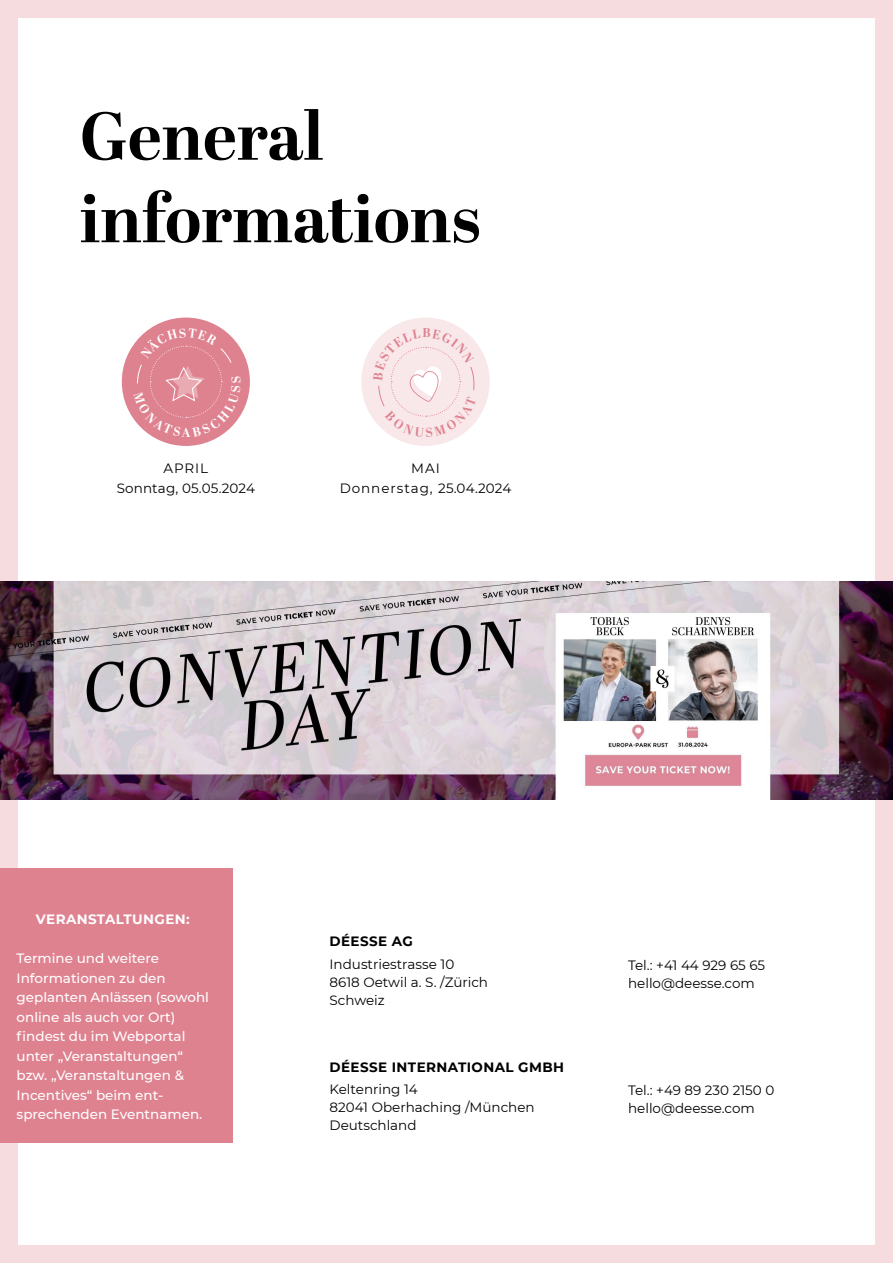
<style>
.page{position:relative;width:893px;height:1263px;background:#fff}
.page>*{position:absolute;margin:0;border:0;box-sizing:border-box;transform-origin:0 0}
.t1{font:700 67.5px/82.5px "Abril Display";color:#000}
.t2{font:13.5px/18px "Montserrat";color:#000}
.t3{font:500 13.5px/19.5px "Montserrat";color:#fff}
.t4{font:700 13.5px "Montserrat";letter-spacing:.03em;color:#000}
.t5{font:13.5px/20.4px "Montserrat";letter-spacing:.07em;color:#000;text-align:center}
.t6{font:700 13.5px "Montserrat";letter-spacing:.03em;color:#fff}
.t7{font:700 12.75px "Abril Display";color:#fff}
</style>
<div class="page">
<div style="left:0;top:0;width:893px;height:1263px;border:18px solid #f6dcde"></div>
<div style="left:361px;top:318px;width:129px;height:128px;background:#f9e8ea;border-radius:50%"></div>
<div style="left:122px;top:318px;width:128px;height:128px;background:#df8290;border-radius:50%"></div>
<img style="left:0;top:582px;width:893px;height:217px">
<div style="left:0;top:869px;width:232px;height:274px;background:#df8290"></div>
<svg style="left:368px;top:329px;width:111px;height:105px"></svg>
<svg style="left:129px;top:327px;width:113px;height:112px"></svg>
<h1 class="t1" style="left:80px;top:99px;width:402px">General informations</h1>
<p class="t7" style="left:182px;top:424px;width:10px">A</p>
<p class="t2" style="left:117px;top:458px;width:140px;line-height:20.4px;text-align:center">APRIL<br>Sonntag, 05.05.2024</p>
<p class="t5" style="left:340px;top:458px;width:173px">MAI<br>Donnerstag, 25.04.2024</p>
<p class="t6" style="left:36px;top:910px;width:155px">VERANSTALTUNGEN:</p>
<p class="t3" style="left:17px;top:948px;width:194px">Termine und weitere<br>Informationen zu den geplanten Anlässen (sowohl online als auch vor Ort) findest du im Webportal unter „Veranstaltungen“ bzw. „Veranstaltungen &amp;<br>Incentives“ beim ent&shy;sprechenden Eventnamen.</p>
<p class="t4" style="left:330px;top:932px;width:85px">DÉESSE AG</p>
<p class="t2" style="left:330px;top:954px;width:160px">Industriestrasse 10<br>8618 Oetwil a. S. /Zürich<br>Schweiz</p>
<p class="t4" style="left:330px;top:1057px;width:236px">DÉESSE INTERNATIONAL GMBH</p>
<p class="t2" style="left:330px;top:1080px;width:207px">Keltenring 14<br>82041 Oberhaching /München<br>Deutschland</p>
<p class="t2" style="left:628px;top:955px;width:139px">Tel.: +41 44 929 65 65 hello@deesse.com</p>
<p class="t2" style="left:628px;top:1081px;width:148px">Tel.: +49 89 230 2150 0 hello@deesse.com</p>
</div>
